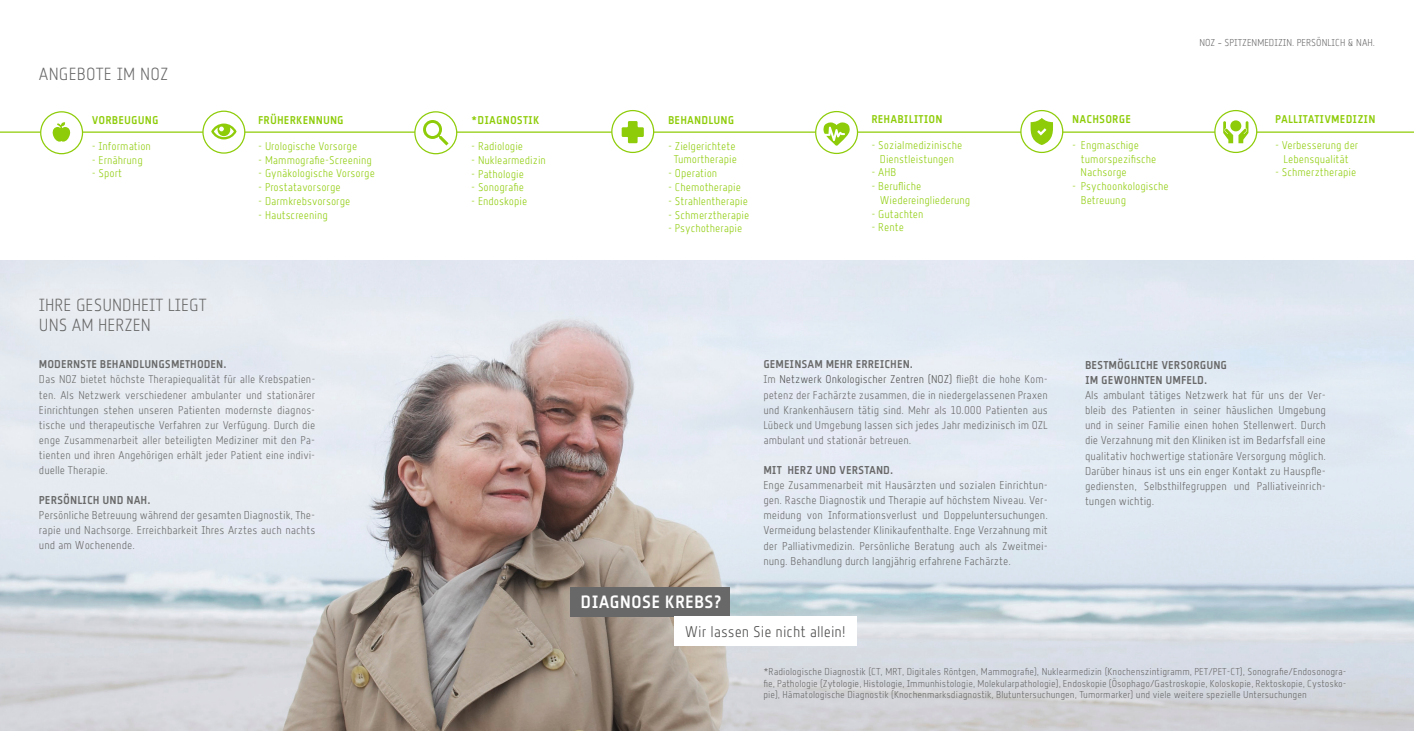
<style>
.page{position:relative;width:1414px;height:752px;background:#fff}
.page>*{position:absolute;margin:0;border:0;box-sizing:border-box;transform-origin:0 0}
.t1{font:17.75px "Heimat Grotesk MB";color:#fff}
.t2{font:17.5px/20px "Heimat Grotesk LT";color:#686868}
.t3{font:15.5px "Heimat Grotesk LT";color:#4e4e4d}
.t4{font:11.38px/15.1px "Heimat Grotesk LT";color:#686868;text-align:justify}
.t5{font:11.38px/15.1px "Heimat Grotesk MB";color:#686868}
.t6{font:11.25px/15px "Heimat Grotesk LT";color:#686868;text-align:justify}
.t7{font:11.25px/13.8px "Heimat Grotesk LT";color:#8ecc09;text-align:center}
.t8{font:11.25px "Heimat Grotesk MB";letter-spacing:.01em;color:#8ecc09}
.t9{font:11.25px "Heimat Grotesk MB";color:#686868}
.t10{font:10px/11.2px "Heimat Grotesk LT";color:#686868;text-align:justify}
.s1{font-family:"Dosis"}
.s2{color:#4e4e4d}
</style>
<div class="page">
<img style="left:0;top:260px;width:1414px;height:470px">
<hr style="left:0;top:131px;width:1414px;height:2px;background:#8ecc09">
<div style="left:203px;top:111px;width:42px;height:42px;background:#fff;border-radius:50%"></div>
<div style="left:202px;top:110px;width:43px;height:44px;border:1px solid #8ecc09;border-radius:50%"></div>
<div style="left:41px;top:112px;width:42px;height:42px;background:#fff;border-radius:50%"></div>
<div style="left:40px;top:111px;width:43px;height:43px;border:1px solid #8ecc09;border-radius:50%"></div>
<svg style="left:53px;top:122px;width:18px;height:19px"></svg>
<svg style="left:211px;top:123px;width:26px;height:16px"></svg>
<svg style="left:415px;top:112px;width:42px;height:42px"></svg>
<div style="left:414px;top:111px;width:43px;height:43px;border:1px solid #8ecc09;border-radius:50%"></div>
<svg style="left:423px;top:120px;width:26px;height:25px"></svg>
<div style="left:612px;top:110px;width:42px;height:42px;background:#fff;border-radius:50%"></div>
<div style="left:611px;top:110px;width:43px;height:43px;border:1px solid #8ecc09;border-radius:50%"></div>
<svg style="left:622px;top:121px;width:22px;height:22px"></svg>
<svg style="left:1215px;top:110px;width:42px;height:42px"></svg>
<div style="left:1214px;top:110px;width:43px;height:43px;border:1px solid #8ecc09;border-radius:50%"></div>
<svg style="left:1223px;top:120px;width:25px;height:23px"></svg>
<div style="left:816px;top:111px;width:41px;height:42px;background:#fff;border-radius:50%"></div>
<div style="left:815px;top:111px;width:43px;height:43px;border:1px solid #8ecc09;border-radius:50%"></div>
<svg style="left:823px;top:122px;width:27px;height:24px"></svg>
<div style="left:1021px;top:110px;width:42px;height:42px;background:#fff;border-radius:50%"></div>
<div style="left:1020px;top:110px;width:43px;height:43px;border:1px solid #8ecc09;border-radius:50%"></div>
<svg style="left:1030px;top:118px;width:23px;height:27px"></svg>
<div style="left:570px;top:587px;width:160px;height:29px;background:#686868"></div>
<div style="left:674px;top:616px;width:182px;height:29px;background:#fff"></div>
<h2 class="t2" style="left:39px;top:64px;width:131px">ANGEBOTE IM NOZ</h2>
<p class="t8" style="left:92px;top:114px;width:68px">VORBEUGUNG</p>
<p class="t7" style="left:92px;top:139px;width:61px">- Information</p>
<p class="t7" style="left:92px;top:152px;width:53px">- Ernährung</p>
<p class="t7" style="left:92px;top:166px;width:32px">- Sport</p>
<p class="t8" style="left:258px;top:114px;width:87px">FRÜHERKENNUNG</p>
<p class="t8" style="left:668px;top:114px;width:68px">BEHANDLUNG</p>
<p class="t8" style="left:471px;top:114px;width:70px">*DIAGNOSTIK</p>
<p class="t7" style="left:258px;top:139px;width:101px">- Urologische Vorsorge</p>
<p class="t7" style="left:258px;top:152px;width:115px">- Mammografie-Screening</p>
<p class="t7" style="left:258px;top:166px;width:118px">- Gynäkologische Vorsorge</p>
<p class="t7" style="left:258px;top:180px;width:84px">- Prostatavorsorge</p>
<p class="t7" style="left:258px;top:194px;width:94px">- Darmkrebsvorsorge</p>
<p class="t7" style="left:258px;top:207px;width:71px">- Hautscreening</p>
<p class="t7" style="left:471px;top:139px;width:54px">- Radiologie</p>
<p class="t7" style="left:471px;top:153px;width:76px">- Nuklearmedizin</p>
<p class="t7" style="left:471px;top:166px;width:54px">- Pathologie</p>
<p class="t7" style="left:471px;top:180px;width:55px">- Sonografie</p>
<p class="t7" style="left:471px;top:194px;width:58px">- Endoskopie</p>
<p class="t7" style="left:668px;top:139px;width:70px">- Zielgerichtete<br>Tumortherapie</p>
<p class="t7" style="left:668px;top:166px;width:51px">- Operation</p>
<p class="t7" style="left:668px;top:180px;width:74px">- Chemotherapie</p>
<p class="t7" style="left:668px;top:194px;width:81px">- Strahlentherapie</p>
<p class="t7" style="left:668px;top:207px;width:83px">- Schmerztherapie</p>
<p class="t7" style="left:668px;top:221px;width:76px">- Psychotherapie</p>
<p class="t8" style="left:871px;top:113px;width:73px">REHABILITION</p>
<p class="t7" style="left:871px;top:138px;width:92px">- Sozialmedizinische<br>Dienstleistungen</p>
<p class="t7" style="left:871px;top:165px;width:26px">- AHB</p>
<p class="t7" style="left:880px;top:179px;width:92px;text-align:left;text-indent:-8px">- Berufliche<br>Wiedereingliederung</p>
<p class="t7" style="left:871px;top:206px;width:54px">- Gutachten</p>
<p class="t7" style="left:871px;top:220px;width:34px">- Rente</p>
<p class="t8" style="left:1072px;top:113px;width:60px">NACHSORGE</p>
<p class="t7" style="left:1080px;top:138px;width:77px;text-align:left;text-indent:-8px">- Engmaschige tumorspezifische<br>Nachsorge</p>
<p class="t7" style="left:1081px;top:179px;width:89px;text-align:left;text-indent:-9px">- Psychoonkologische<br>Betreuung</p>
<p class="t10" style="left:1199px;top:37px;width:177px">NOZ <span class="s1">-</span> SPITZENMEDIZIN. PERSÖNLICH &amp; NAH.</p>
<p class="t8" style="left:1275px;top:113px;width:102px">PALLITATIVMEDIZIN</p>
<p class="t7" style="left:1275px;top:138px;width:85px">- Verbesserung der<br>Lebensqualität</p>
<p class="t7" style="left:1275px;top:165px;width:83px">- Schmerztherapie</p>
<h2 class="t2" style="left:39px;top:295px;width:169px">IHRE GESUNDHEIT LIEGT<br>UNS AM HERZEN</h2>
<p class="t9" style="left:39px;top:358px;width:189px">MODERNSTE BEHANDLUNGSMETHODEN.</p>
<p class="t6" style="left:39px;top:372px;width:278px">Das NOZ bietet höchste Therapiequalität für alle Krebspatien&shy;ten. Als Netzwerk verschiedener ambulanter und stationärer Einrichtungen stehen unseren Patienten modernste diagnos&shy;tische und therapeutische Verfahren zur Verfügung. Durch die enge Zusammenarbeit aller beteiligten Mediziner mit den Pa&shy;tienten und ihren Angehörigen erhält jeder Patient eine indivi&shy;duelle Therapie.</p>
<p class="t5" style="left:39px;top:492px;width:113px">PERSÖNLICH UND NAH.</p>
<p class="t4" style="left:39px;top:507px;width:278px">Persönliche Betreuung während der gesamten Diagnostik, The&shy;rapie und Nachsorge. Erreichbarkeit Ihres Arztes auch nachts und am Wochenende.</p>
<p class="t9" style="left:763px;top:358px;width:151px">GEMEINSAM MEHR ERREICHEN.</p>
<p class="t6" style="left:763px;top:372px;width:286px">Im <span class="s2">Netzwerk Onkologischer Zentren (NOZ)</span> fließt die hohe Kom&shy;petenz der Fachärzte zusammen, die in niedergelassenen Praxen und Krankenhäusern tätig sind. Mehr als 10.000 Patienten aus Lübeck und Umgebung lassen sich jedes Jahr medizinisch im OZL ambulant und stationär betreuen.</p>
<p class="t5" style="left:763px;top:462px;width:131px">MIT HERZ UND VERSTAND.</p>
<p class="t4" style="left:763px;top:477px;width:286px">Enge Zusammenarbeit mit Hausärzten und sozialen Einrichtun&shy;gen. Rasche Diagnostik und Therapie auf höchstem Niveau. Ver&shy;meidung von Informationsverlust und Doppeluntersuchungen.<br>Vermeidung belastender Klinikaufenthalte. Enge Verzahnung mit der Palliativmedizin. Persönliche Beratung auch als Zweitmei&shy;nung. Behandlung durch langjährig erfahrene Fachärzte.</p>
<h1 class="t1" style="left:580px;top:591px;width:143px">DIAGNOSE KREBS?</h1>
<h3 class="t3" style="left:685px;top:622px;width:162px">Wir lassen Sie nicht allein!</h3>
<p class="t5" style="left:1085px;top:357px;width:144px">BESTMÖGLICHE VERSORGUNG<br>IM GEWOHNTEN UMFELD.</p>
<p class="t4" style="left:1085px;top:387px;width:242px">Als ambulant tätiges Netzwerk hat für uns der Ver&shy;bleib des Patienten in seiner häuslichen Umgebung und in seiner Familie einen hohen Stellenwert. Durch die Verzahnung mit den Kliniken ist im Bedarfsfall eine qualitativ hochwertige stationäre Versorgung möglich.<br>Darüber hinaus ist uns ein enger Kontakt zu Hauspfle&shy;gediensten, Selbsthilfegruppen und Palliativeinrich&shy;tungen wichtig.</p>
<p class="t10" style="left:763px;top:665px;width:585px">*Radiologische Diagnostik (CT, MRT, Digitales Röntgen, Mammografie), Nuklearmedizin (Knochenszintigramm, PET/PET-CT), Sonografie/Endosonogra&shy;fie, Pathologie (Zytologie, Histologie, Immunhistologie, Molekularpathologie), Endoskopie (Ösophago/Gastroskopie, Koloskopie, Rektoskopie, Cystosko&shy;pie), Hämatologische Diagnostik (Knochenmarksdiagnostik, Blutuntersuchungen, Tumormarker) und viele weitere spezielle Untersuchungen</p>
</div>
